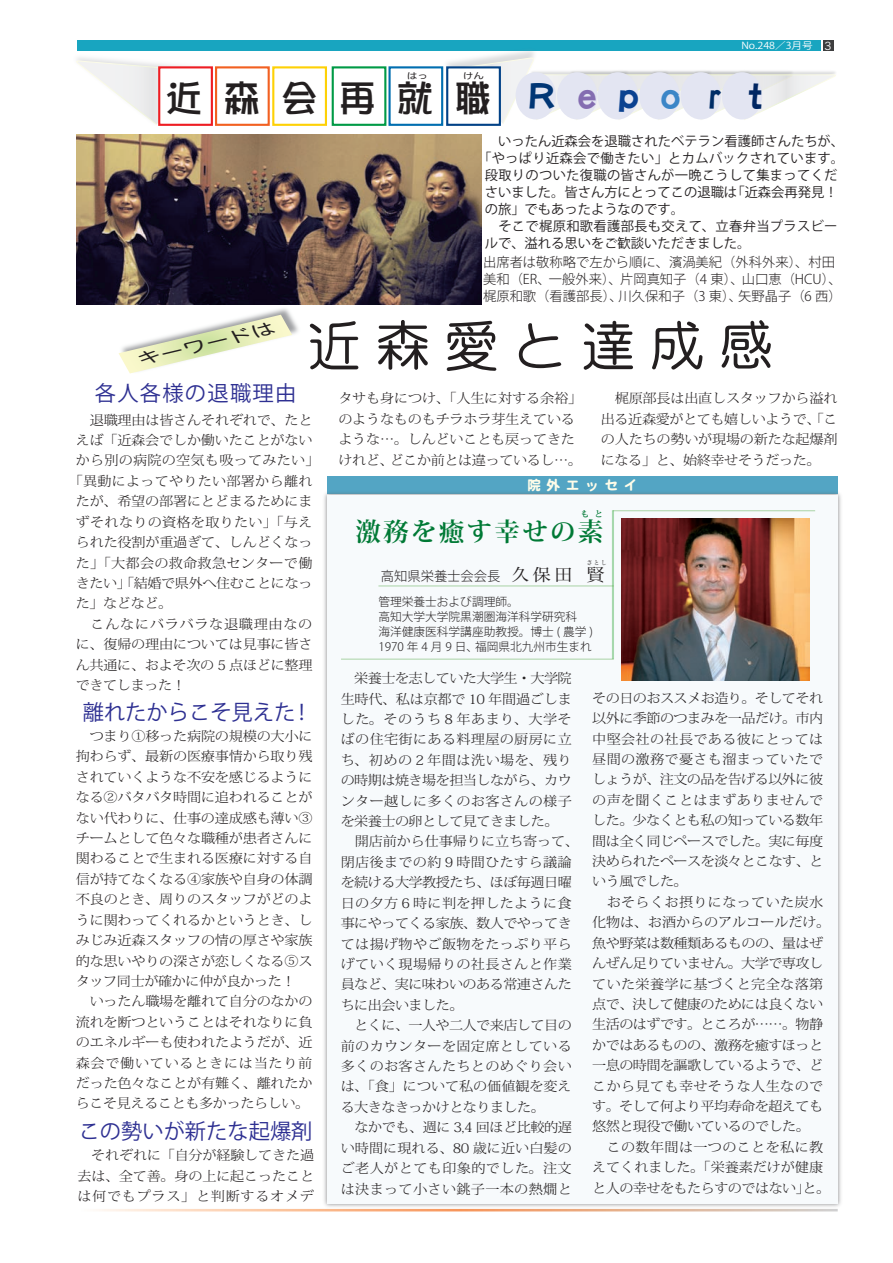
<style>
.page{position:relative;width:893px;height:1263px;background:#fff}
.page>*{position:absolute;margin:0;border:0;box-sizing:border-box;transform-origin:0 0}
.t1{font:53.1px "DF Maru Gothic Std W5";letter-spacing:.29em;color:#231f20}
.t2{font:36.15px "DFPOP1 Std W7";letter-spacing:.6em;color:#231f20}
.t3{font:700 25.5px "Koz Min Std";letter-spacing:.09em;color:#007935}
.t4{font:21.3px "Koz Go Std";color:#2e3092}
.t5{font:21.3px "Koz Go Std";letter-spacing:.06em;color:#2e3092}
.t6{font:16.95px "Hira Min Pro W3";color:#231f20;scale:1.06 1}
.t7{font:italic 15.75px "Hira Maru Pro W4";color:#231f20;scale:1.48 1}
.t8{font:13.8px "DF Maru Gothic Std W9";letter-spacing:.4em;color:#fffde9}
.t9{font:300 13.35px/20.4px "Koz Min Std";letter-spacing:-.015em;color:#231f20;scale:1.06 1}
.t10{font:300 13.35px/20.4px "Koz Min Std";letter-spacing:-.04em;color:#231f20;scale:1.06 1}
.t11{font:300 13.35px/17px "Koz Go Std";color:#231f20}
.t12{font:13.35px "Koz Go Std";color:#231f20}
.t13{font:13.35px "Koz Go Std";letter-spacing:.02em;color:#231f20}
.t14{font:300 13.35px "Koz Min Std";letter-spacing:.015em;color:#231f20;scale:1.06 1}
.t15{font:300 13.35px "Koz Min Std";letter-spacing:.02em;color:#231f20;scale:1.06 1}
.t16{font:13.35px "Koz Go Std";letter-spacing:.025em;color:#231f20}
.t17{font:300 13.35px "Koz Min Std";letter-spacing:.05em;color:#231f20;scale:1.06 1}
.t18{font:300 11.7px/14.9px "Koz Go Std";color:#231f20}
.t19{font:9.6px "Koz Go Std";color:#fff;scale:1.11 1}
.t20{font:8.55px "Hira Maru Pro W4";color:#231f20;scale:1.25 1}
.t21{font:700 8.55px "Koz Min Std";color:#007935}
.t22{font:6.45px "Hira Min Pro W3";color:#231f20}
.s1{font-family:"Hira Kaku Pro W3";font-size:10.65px}
.s2{color:#013675}
.s3{color:#846db1}
.s4{color:#0b4290}
.s5{color:#3c86c7}
.s6{color:#002d66}
.s7{color:#002662}
</style>
<div class="page">
<div style="left:77px;top:40px;width:743px;height:11px;background:#18a5c0"></div>
<div style="left:823px;top:40px;width:10px;height:11px;background:#3e3e3f"></div>
<div style="left:442px;top:46px;width:97px;height:76px;background:#95979a;opacity:.75"></div>
<div style="left:327px;top:477px;width:511px;height:17px;background:#53a5c4"></div>
<div style="left:322px;top:490px;width:521px;height:719px;background:#636366;opacity:.75"></div>
<div style="left:327px;top:495px;width:511px;height:708px;background:#f7fafc"></div>
<img style="left:621px;top:519px;width:189px;height:161px">
<div style="left:215px;top:66px;width:55px;height:60px;border:2px solid #f26021"></div>
<div style="left:272px;top:66px;width:55px;height:60px;border:2px solid #fed105"></div>
<div style="left:332px;top:66px;width:54px;height:60px;border:2px solid #009a46"></div>
<div style="left:388px;top:66px;width:55px;height:60px;border:2px solid #006eb0"></div>
<svg style="left:446px;top:57px;width:390px;height:67px"></svg>
<div style="left:516px;top:72px;width:40px;height:47px;background:#e3e5f2;border-radius:50%"></div>
<div style="left:557px;top:72px;width:40px;height:47px;background:#e3e5f2;border-radius:50%"></div>
<div style="left:598px;top:72px;width:40px;height:47px;background:#e3e5f2;border-radius:50%"></div>
<div style="left:639px;top:72px;width:41px;height:47px;background:#e3e5f2;border-radius:50%"></div>
<div style="left:681px;top:72px;width:40px;height:47px;background:#e3e5f2;border-radius:50%"></div>
<div style="left:722px;top:72px;width:40px;height:47px;background:#e3e5f2;border-radius:50%"></div>
<div style="left:72px;top:53px;width:145px;height:74px;background:#a5a6aa;opacity:.75"></div>
<svg style="left:75px;top:61px;width:137px;height:64px"></svg>
<div style="left:159px;top:67px;width:53px;height:58px;background:#fff"></div>
<div style="left:158px;top:66px;width:55px;height:60px;border:2px solid #ee1d23"></div>
<div style="left:447px;top:67px;width:53px;height:58px;background:#fff"></div>
<div style="left:446px;top:66px;width:55px;height:60px;border:2px solid #014186"></div>
<img style="left:76px;top:134px;width:405px;height:170px">
<div style="left:118px;top:305px;width:183px;height:69px;background:#7e8083;opacity:.75"></div>
<svg style="left:119px;top:315px;width:173px;height:58px"></svg>
<hr style="left:612px;top:510px;width:2px;height:149px;background:#40ae49">
<hr style="left:341px;top:659px;width:273px;height:1px;background:#4ea63f">
<hr style="left:378px;top:586px;width:236px;height:1px;background:#d2e7d3">
<hr style="left:378px;top:585px;width:236px;height:1px;background:#4ea63f">
<hr style="left:613px;top:511px;width:202px;height:1px;background:#e1efe4">
<hr style="left:613px;top:510px;width:202px;height:1px;background:#4ea63f">
<p class="t19" style="left:741px;top:40px;width:83px">No.248／3月号 <span class="s1">3</span></p>
<p class="t20" style="left:407px;top:68px;width:19px">はっ</p>
<p class="t20" style="left:464px;top:68px;width:19px">けん</p>
<h2 class="t2" style="left:166px;top:79px;width:598px">近森会再就職 <span class="s2">R</span><span class="s3">e</span><span class="s4">p</span><span class="s5">o</span> <span class="s6">r</span> <span class="s7">t</span></h2>
<p class="t20" style="left:463px;top:68px;width:19px">けん</p>
<p class="t12" style="left:485px;top:133px;width:361px">　いったん近森会を退職されたベテラン看護師さんたちが、</p>
<p class="t13" style="left:478px;top:150px;width:368px">「やっぱり近森会で働きたい」とカムバックされています。</p>
<p class="t13" style="left:485px;top:167px;width:354px">段取りのついた復職の皆さんが一晩こうして集まってくだ</p>
<p class="t12" style="left:485px;top:184px;width:354px">さいました。皆さん方にとってこの退職は「近森会再発見！</p>
<p class="t12" style="left:485px;top:201px;width:201px">の旅」でもあったようなのです。</p>
<p class="t16" style="left:498px;top:218px;width:341px">そこで梶原和歌看護部長も交えて、立春弁当プラスビー</p>
<p class="t12" style="left:485px;top:235px;width:267px">ルで、溢れる思いをご歓談いただきました。</p>
<p class="t11" style="left:483px;top:254px;width:360px">出席者は敬称略で左から順に、濱渦美紀（外科外来）、村田美和（ER、一般外来）、片岡真知子（4 東）、山口恵（HCU）、梶原和歌（看護部長）、川久保和子（3 東）、矢野晶子（6 西）</p>
<p class="t7" style="left:137px;top:346px;width:96px;rotate:-13deg">キーワードは</p>
<h1 class="t1" style="left:308px;top:317px;width:466px">近森愛と達成感</h1>
<h3 class="t5" style="left:95px;top:380px;width:203px">各人各様の退職理由</h3>
<p class="t9" style="left:76px;top:410px;width:225px">　退職理由は皆さんそれぞれで、たと</p>
<p class="t9" style="left:76px;top:430px;width:225px">えば「近森会でしか働いたことがない</p>
<p class="t14" style="left:76px;top:452px;width:231px">から別の病院の空気も吸ってみたい」</p>
<p class="t14" style="left:69px;top:473px;width:231px">「異動によってやりたい部署から離れ</p>
<p class="t9" style="left:76px;top:491px;width:225px">たが、希望の部署にとどまるためにま</p>
<p class="t15" style="left:76px;top:513px;width:225px">ずそれなりの資格を取りたい」「与え</p>
<p class="t9" style="left:76px;top:532px;width:225px">られた役割が重過ぎて、しんどくなっ</p>
<p class="t15" style="left:76px;top:554px;width:225px">た」「大都会の救命救急センターで働</p>
<p class="t9" style="left:76px;top:573px;width:225px">きたい」「結婚で県外へ住むことになっ</p>
<p class="t9" style="left:76px;top:593px;width:92px">た」などなど。</p>
<p class="t17" style="left:76px;top:616px;width:225px">　こんなにバラバラな退職理由なの</p>
<p class="t9" style="left:76px;top:634px;width:225px">に、復帰の理由については見事に皆さ</p>
<p class="t9" style="left:76px;top:655px;width:225px">ん共通に、およそ次の 5 点ほどに整理</p>
<p class="t9" style="left:76px;top:675px;width:105px">できてしまった！</p>
<h3 class="t4" style="left:83px;top:699px;width:231px">離れたからこそ見えた！</h3>
<p class="t9" style="left:76px;top:726px;width:225px">　つまり①移った病院の規模の大小に拘わらず、最新の医療事情から取り残されていくような不安を感じるようになる②バタバタ時間に追われることがない代わりに、仕事の達成感も薄い③チームとして色々な職種が患者さんに関わることで生まれる医療に対する自信が持てなくなる④家族や自身の体調不良のとき、周りのスタッフがどのように関わってくれるかというとき、しみじみ近森スタッフの情の厚さや家族的な思いやりの深さが恋しくなる⑤スタッフ同士が確かに仲が良かった！　いったん職場を離れて自分のなかの流れを断つということはそれなりに負のエネルギーも使われたようだが、近森会で働いているときには当たり前だった色々なことが有難く、離れたからこそ見えることも多かったらしい。</p>
<h3 class="t4" style="left:79px;top:1118px;width:235px">この勢いが新たな起爆剤</h3>
<p class="t9" style="left:77px;top:1145px;width:225px;text-align:justify">　それぞれに「自分が経験してきた過去は、全て善。身の上に起こったことは何でもプラス」と判断するオメデ</p>
<p class="t9" style="left:338px;top:388px;width:232px">タサも身につけ、「人生に対する余裕」のようなものもチラホラ芽生えているような…。しんどいことも戻ってきたけれど、どこか前とは違っているし…。</p>
<p class="t9" style="left:601px;top:388px;width:225px;text-align:justify">　梶原部長は出直しスタッフから溢れ出る近森愛がとても嬉しいようで、「この人たちの勢いが現場の新たな起爆剤になる」と、始終幸せそうだった。</p>
<p class="t8" style="left:527px;top:477px;width:112px">院外エッセイ</p>
<p class="t21" style="left:581px;top:508px;width:24px">も と</p>
<h3 class="t3" style="left:355px;top:515px;width:249px">激務を癒す幸せの素</h3>
<p class="t22" style="left:586px;top:557px;width:22px">さとし</p>
<p class="t6" style="left:511px;top:560px;width:90px">久保田 賢</p>
<p class="t11" style="left:381px;top:568px;width:121px">高知県栄養士会会長</p>
<p class="t18" style="left:378px;top:594px;width:216px">管理栄養士および調理師。<br>高知大学大学院黒潮圏海洋科学研究科<br>海洋健康医科学講座助教授。博士 ( 農学 )<br>1970 年 4 月 9 日、福岡県北九州市生まれ</p>
<p class="t9" style="left:341px;top:668px;width:226px">　栄養士を志していた大学生・大学院生時代、私は京都で 10 年間過ごしました。そのうち 8 年あまり、大学そばの住宅街にある料理屋の厨房に立ち、初めの 2 年間は洗い場を、残りの時期は焼き場を担当しながら、カウンター越しに多くのお客さんの様子を栄養士の卵として見てきました。<br>　開店前から仕事帰りに立ち寄って、閉店後までの約 9 時間ひたすら議論を続ける大学教授たち、ほぼ毎週日曜日の夕方 6 時に判を押したように食事にやってくる家族、数人でやってきては揚げ物やご飯物をたっぷり平らげていく現場帰りの社長さんと作業員など、実に味わいのある常連さんたちに出会いました。<br>　とくに、一人や二人で来店して目の前のカウンターを固定席としている多くのお客さんたちとのめぐり会いは、「食」について私の価値観を変える大きなきっかけとなりました。<br>　なかでも、週に 3,4 回ほど比較的遅い時間に現れる、80 歳に近い白髪のご老人がとても印象的でした。注文は決まって小さい銚子一本の熱燗と</p>
<p class="t10" style="left:592px;top:688px;width:226px">その日のおススメお造り。そしてそれ以外に季節のつまみを一品だけ。市内中堅会社の社長である彼にとっては昼間の激務で憂さも溜まっていたでしょうが、注文の品を告げる以外に彼の声を聞くことはまずありませんでした。少なくとも私の知っている数年間は全く同じペースでした。実に毎度決められたペースを淡々とこなす、という風でした。<br>　おそらくお摂りになっていた炭水化物は、お酒からのアルコールだけ。魚や野菜は数種類あるものの、量はぜんぜん足りていません。大学で専攻していた栄養学に基づくと完全な落第点で、決して健康のためには良くない生活のはずです。ところが……。物静かではあるものの、激務を癒すほっと一息の時間を謳歌しているようで、どこから見ても幸せそうな人生なのです。そして何より平均寿命を超えても悠然と現役で働いているのでした。<br>　この数年間は一つのことを私に教えてくれました。「栄養素だけが健康と人の幸せをもたらすのではない」と。</p>
</div>
